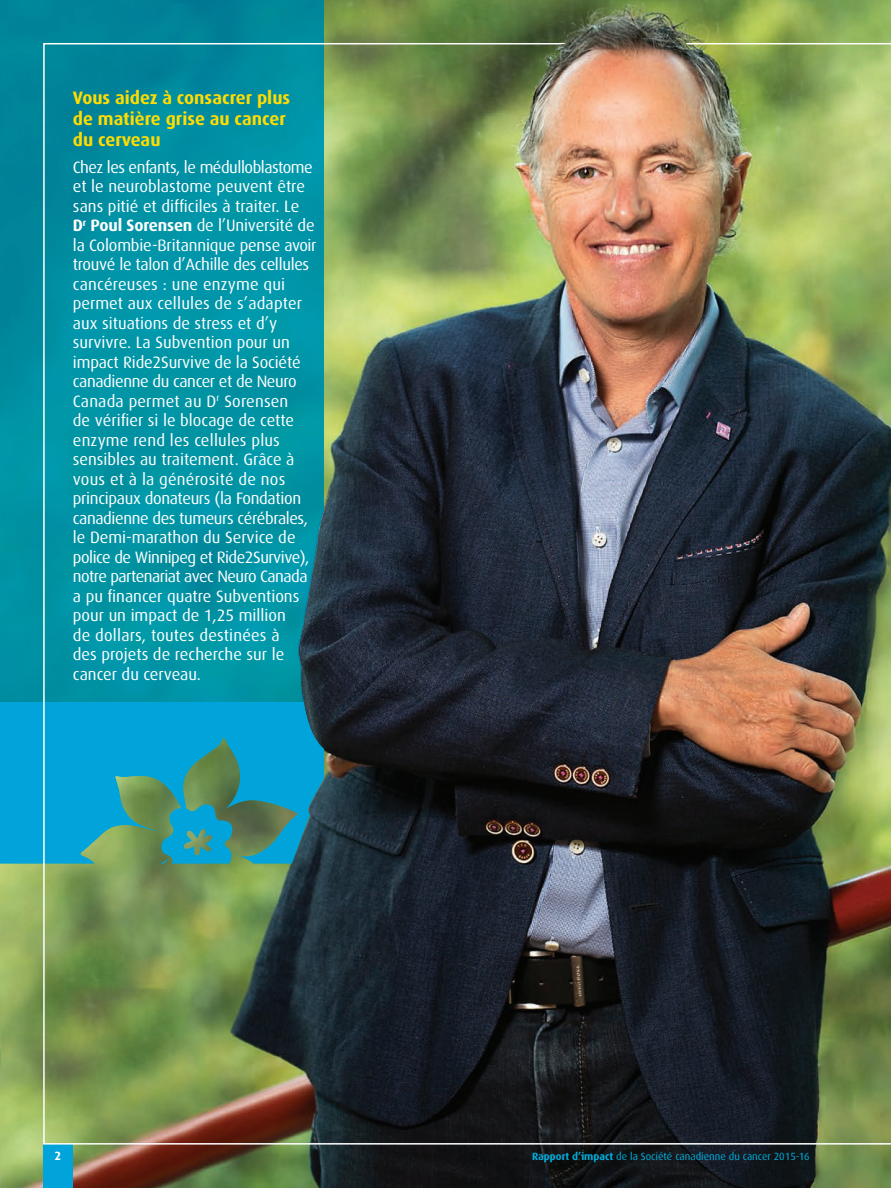
<style>
.page{position:relative;width:891px;height:1188px;background:#fff}
.page>*{position:absolute;margin:0;border:0;box-sizing:border-box;transform-origin:0 0}
.ccs_fullpg_pic_capti{font:700 18px/21px "Dax";color:#ffdc01}
.ccs_fullpg_pic_capti-2{font:16.5px/19.5px "Dax";letter-spacing:-.005em;color:#fff}
.ccs_footer-PAGE_NUMB{font:700 12px "Dax";color:#fff}
.t1{font:10.5px "Dax";color:#00aedf}
.s1{font-weight:700}
</style>
<div class="page">
<img style="left:0;top:0;width:891px;height:1188px">
<div style="left:43px;top:1144px;width:29px;height:44px;background:#00a4da"></div>
<svg style="left:0;top:702px;width:284px;height:162px;background:#1c9eb8"></svg>
<div style="left:0;top:0;width:324px;height:702px;background:linear-gradient(to bottom,#028a9f,#0198a8)"></div>
<img style="left:554px;top:38px;width:140px;height:12px">
<img style="left:284px;top:446px;width:48px;height:445px">
<p class="ccs_fullpg_pic_capti" style="left:73px;top:88px;width:219px">Vous aidez à consacrer plus de matière grise au cancer du cerveau</p>
<p class="ccs_fullpg_pic_capti-2" style="left:73px;top:157px;width:245px">Chez les enfants, le médulloblastome et le neuroblastome peuvent être sans pitié et difficiles à traiter. Le<br><span class="s1">D</span><sup>r</sup> <span class="s1">Poul Sorensen</span> de l’Université de la Colombie-Britannique pense avoir trouvé le talon d’Achille des cellules cancéreuses : une enzyme qui permet aux cellules de s’adapter aux situations de stress et d’y survivre. La Subvention pour un impact Ride2Survive de la Société canadienne du cancer et de Neuro<br>Canada permet au D<sup>r</sup> Sorensen<br>de vérifier si le blocage de cette enzyme rend les cellules plus sensibles au traitement. Grâce à vous et à la générosité de nos principaux donateurs (la Fondation canadienne des tumeurs cérébrales, le Demi-marathon du Service de police de Winnipeg et Ride2Survive), notre partenariat avec Neuro Canada a pu financer quatre Subventions pour un impact de 1,25 million<br>de dollars, toutes destinées à<br>des projets de recherche sur le cancer du cerveau.</p>
<p class="ccs_footer-PAGE_NUMB" style="left:54px;top:1149px;width:8px">2</p>
<p class="t1" style="left:532px;top:1151px;width:279px"><span class="s1">Rapport d’impact</span> de la Société canadienne du cancer 2015-16</p>
</div>
